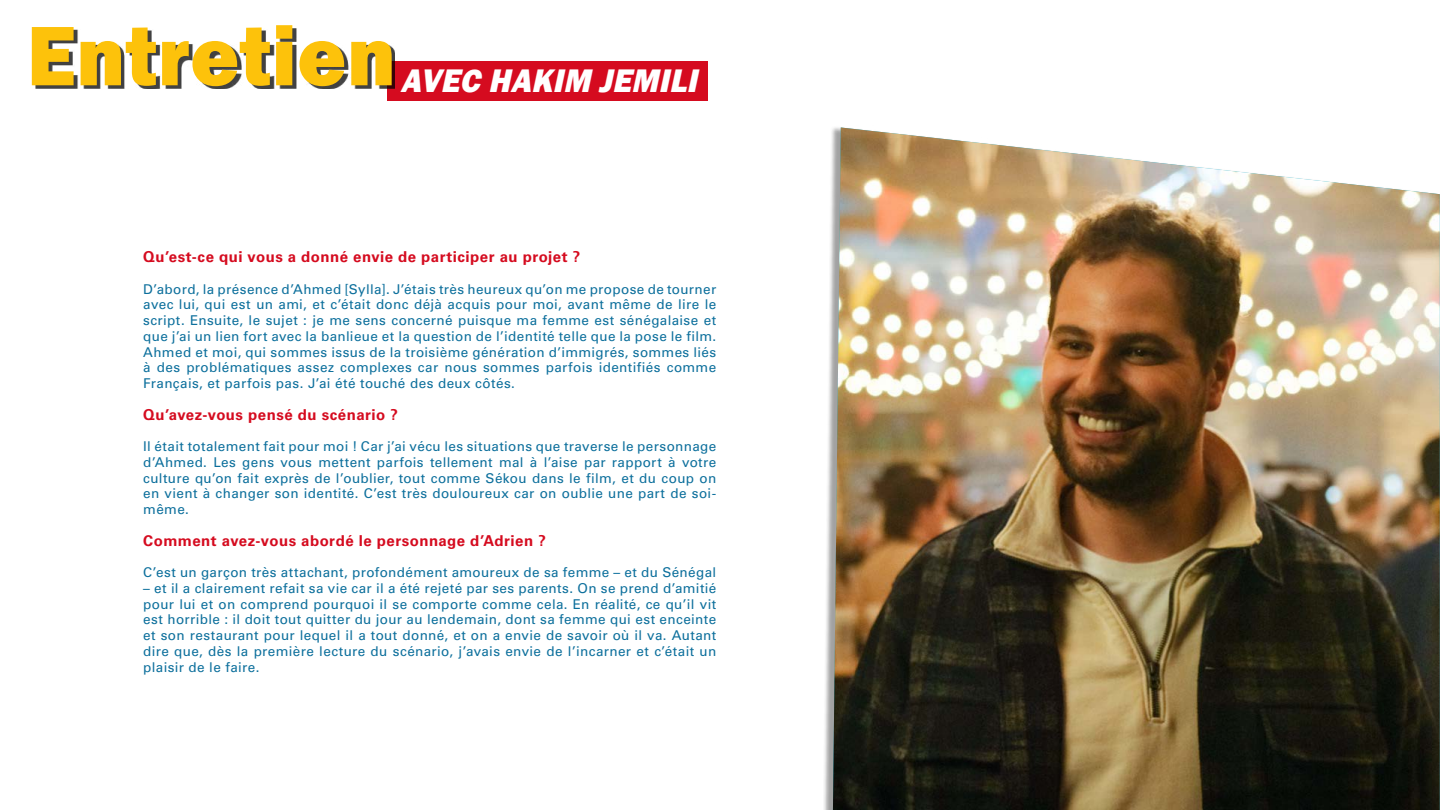
<style>
.page{position:relative;width:1440px;height:810px;background:#fff}
.page>*{position:absolute;margin:0;border:0;box-sizing:border-box;transform-origin:0 0}
.t1{font:800 87.45px "Franklin Gothic";letter-spacing:.01em;color:#fdc20b;scale:.95 1}
.t2{font:italic 800 33.6px "Franklin Gothic";color:#fff;scale:.95 1}
.t3{font:700 15px "Univers LT Std";letter-spacing:.03em;color:#d50b1f}
.t4{font:13.5px/15.8px "Univers LT Std";letter-spacing:.025em;color:#0c6f9c;text-align:justify}
</style>
<div class="page">
<div style="left:822px;top:126px;width:616px;height:684px;background:#000;opacity:.37"></div>
<img style="left:833px;top:128px;width:607px;height:682px">
<div style="left:387px;top:62px;width:321px;height:39px;background:#d50b1f"></div>
<div style="left:35px;top:28px;width:360px;height:61px;background:#000;opacity:.75"></div>
<h1 class="t1" style="left:27px;top:-1px;width:390px">Entretien</h1>
<h2 class="t2" style="left:400px;top:59px;width:323px">AVEC HAKIM JEMILI</h2>
<p class="t3" style="left:143px;top:248px;width:439px">Qu’est-ce qui vous a donné envie de participer au projet ?</p>
<p class="t4" style="left:143px;top:281px;width:575px">D’abord, la présence d’Ahmed [Sylla]. J’étais très heureux qu’on me propose de tourner avec lui, qui est un ami, et c’était donc déjà acquis pour moi, avant même de lire le script. Ensuite, le sujet : je me sens concerné puisque ma femme est sénégalaise et que j’ai un lien fort avec la banlieue et la question de l’identité telle que la pose le film.<br>Ahmed et moi, qui sommes issus de la troisième génération d’immigrés, sommes liés à des problématiques assez complexes car nous sommes parfois identifiés comme Français, et parfois pas. J’ai été touché des deux côtés.</p>
<p class="t3" style="left:143px;top:406px;width:256px">Qu’avez-vous pensé du scénario ?</p>
<p class="t4" style="left:143px;top:439px;width:575px">Il était totalement fait pour moi ! Car j’ai vécu les situations que traverse le personnage d’Ahmed. Les gens vous mettent parfois tellement mal à l’aise par rapport à votre culture qu’on fait exprès de l’oublier, tout comme Sékou dans le film, et du coup on en vient à changer son identité. C’est très douloureux car on oublie une part de soi&shy;même.</p>
<p class="t3" style="left:143px;top:532px;width:404px">Comment avez-vous abordé le personnage d’Adrien ?</p>
<p class="t4" style="left:143px;top:565px;width:574px">C’est un garçon très attachant, profondément amoureux de sa femme – et du Sénégal</p>
<p class="t4" style="left:143px;top:580px;width:575px">– et il a clairement refait sa vie car il a été rejeté par ses parents. On se prend d’amitié pour lui et on comprend pourquoi il se comporte comme cela. En réalité, ce qu’il vit est horrible : il doit tout quitter du jour au lendemain, dont sa femme qui est enceinte et son restaurant pour lequel il a tout donné, et on a envie de savoir où il va. Autant dire que, dès la première lecture du scénario, j’avais envie de l’incarner et c’était un plaisir de le faire.</p>
</div>
